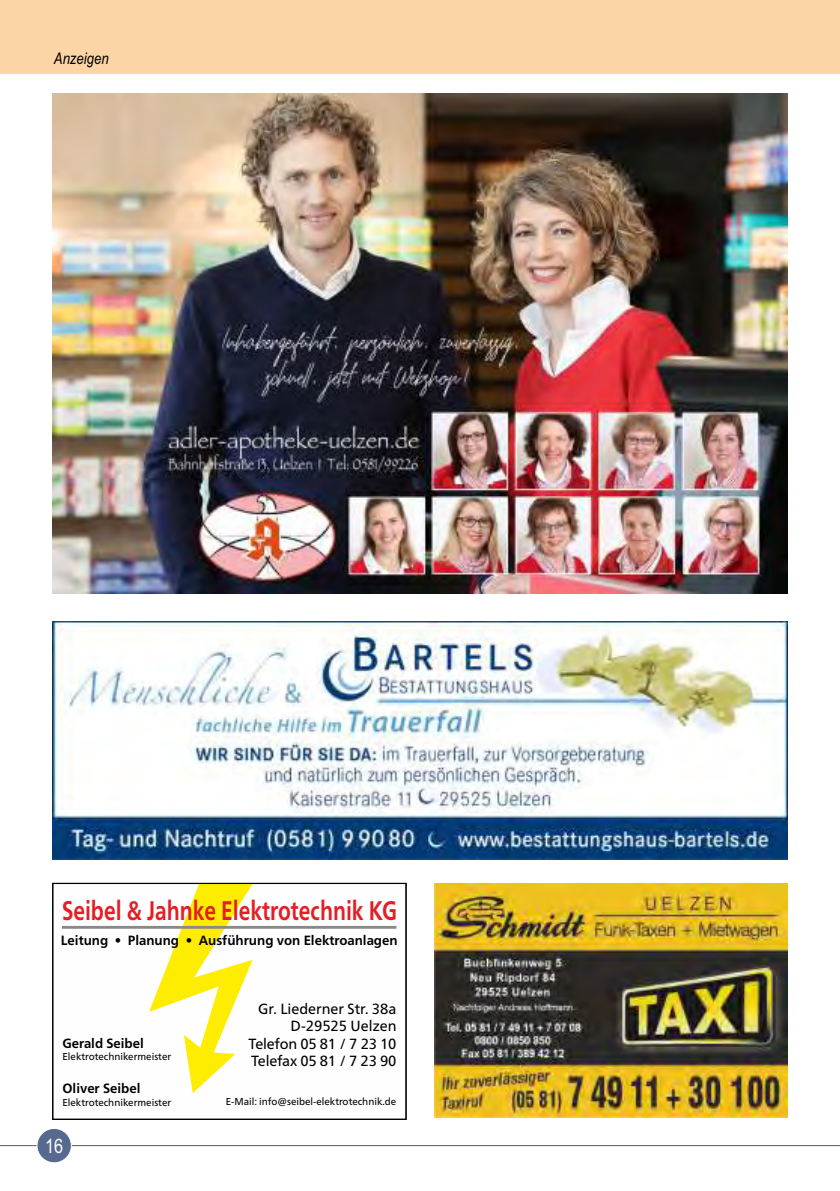
<style>
.page{position:relative;width:840px;height:1191px;background:#fff}
.page>*{position:absolute;margin:0;border:0;box-sizing:border-box;transform-origin:0 0}
.t1{font:700 26.8px "Frutiger Neue LTW1 G";color:#e31e25;scale:.77 1}
.t2{font:20px "Arial Narrow";color:#fefefe}
.t3{font:italic 16px "Arial Narrow";color:#000}
.t4{font:14.8px/17.4px "Frutiger Neue LTW1 G";letter-spacing:-.005em;color:#000;text-align:right}
.t5{font:700 13.4px "Frutiger Neue LTW1 G";color:#000}
.t6{font:10px "Frutiger Neue LTW1 G";color:#000}
</style>
<div class="page">
<hr style="left:0;top:1145px;width:839px;height:1px;background:#5b5b5b">
<div style="left:37px;top:1128px;width:35px;height:35px;background:#57698f;border:1px solid #fefefe;border-radius:50%"></div>
<hr style="left:0;top:73px;width:839px;height:1px;background:#5b5b5b">
<div style="left:0;top:0;width:839px;height:73px;background:#fcd5a6"></div>
<img style="left:52px;top:94px;width:735px;height:500px">
<img style="left:53px;top:621px;width:734px;height:238px">
<img style="left:434px;top:883px;width:353px;height:234px">
<svg style="left:149px;top:885px;width:103px;height:208px"></svg>
<hr style="left:62px;top:926px;width:334px;height:2px;background:#898988">
<div style="left:52px;top:883px;width:354px;height:236px;border:1px solid #000"></div>
<hr style="left:839px;top:0;width:1px;height:73px;background:#fcd5a6">
<h3 class="t3" style="left:54px;top:52px;width:56px">Anzeigen</h3>
<h1 class="t1" style="left:62px;top:899px;width:436px">Seibel &amp; Jahnke Elektrotechnik KG</h1>
<h3 class="t5" style="left:61px;top:934px;width:338px">Leitung • Planung • Ausführung von Elektroanlagen</h3>
<h3 class="t4" style="left:248px;top:1001px;width:149px">Gr. Liederner Str. 38a<br>D-29525 Uelzen<br>Telefon 05 81 / 7 23 10<br>Telefax 05 81 / 7 23 90</h3>
<h3 class="t5" style="left:62px;top:1037px;width:83px">Gerald Seibel</h3>
<p class="t6" style="left:62px;top:1052px;width:110px">Elektrotechnikermeister</p>
<h3 class="t5" style="left:62px;top:1082px;width:79px">Oliver Seibel</h3>
<p class="t6" style="left:62px;top:1098px;width:110px">Elektrotechnikermeister</p>
<p class="t6" style="left:225px;top:1097px;width:172px">E-Mail: info@seibel-elektrotechnik.de</p>
<h2 class="t2" style="left:45px;top:1138px;width:20px">16</h2>
</div>
